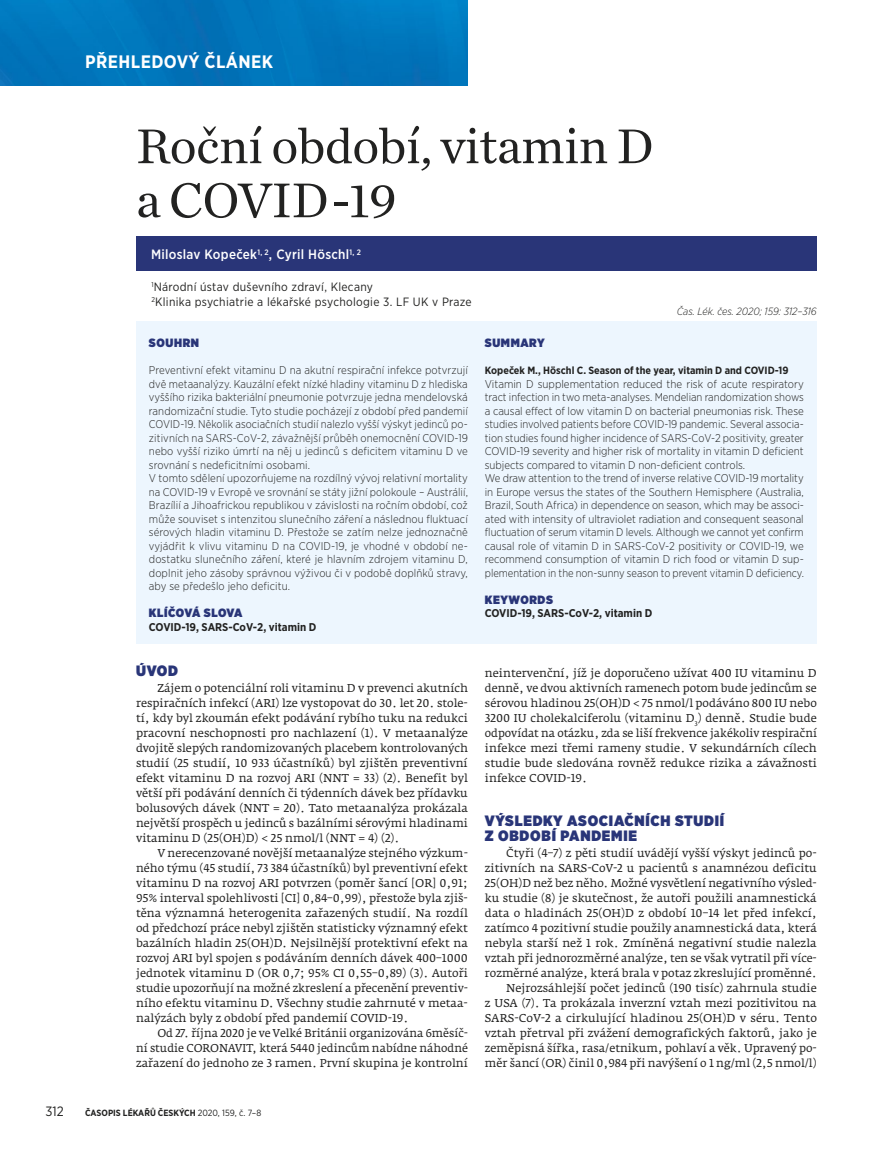
<style>
.page{position:relative;width:893px;height:1149px;background:#fff}
.page>*{position:absolute;margin:0;border:0;box-sizing:border-box;transform-origin:0 0}
.titul{font:51px "Chronicle Text G1";letter-spacing:-.01em;color:#222221}
.t1{font:700 18px "Gotham Narrow";letter-spacing:.025em;color:#fff}
.mezititulek_1{font:900 15px/15px "Gotham Narrow";letter-spacing:.05em;color:#293578}
.autor_jmeno{font:500 13.5px "Gotham Narrow";letter-spacing:.02em;color:#fff}
.t2{font:13.5px "Gotham Narrow";color:#222221}
.autor_jmeno-2{font:12px "Gotham Narrow";letter-spacing:.025em;color:#222221}
.mezititulek_predek{font:900 12px "Gotham Narrow";letter-spacing:.05em;color:#293578}
.mezititulek_predek-2{font:900 12px "Gotham Narrow";letter-spacing:.02em;color:#293578}
.text_NOVY{font:11.25px/15px "Fedra Serif A Pro";color:#222221;text-align:justify}
.souhrn{font:300 11.25px/13.5px "Gotham Narrow";color:#222221;text-align:justify}
.klicova_slova{font:700 11.25px "Gotham Narrow";color:#222221}
.mezititulek_predek-3{font:700 10.5px "Gotham Narrow";color:#222221}
.citace{font:italic 300 10.5px "Gotham Narrow";color:#222221}
.t3{font:700 9px "Gotham Narrow";color:#222221}
.s1{font-weight:400}
</style>
<div class="page">
<img style="left:0;top:0;width:468px;height:85px">
<div style="left:136px;top:321px;width:680px;height:322px;background:#edf6fe"></div>
<div style="left:136px;top:237px;width:680px;height:34px;background:#293578"></div>
<h2 class="t1" style="left:85px;top:50px;width:190px">PŘEHLEDOVÝ ČLÁNEK</h2>
<p class="titul" style="left:136px;top:108px;width:519px">Roční období, vitamin D</p>
<p class="titul" style="left:136px;top:162px;width:262px">a COVID-19</p>
<p class="autor_jmeno" style="left:151px;top:246px;width:211px">Miloslav Kopeček<sup>1,</sup> <sup>2</sup>, Cyril Höschl<sup>1,</sup> <sup>2</sup></p>
<p class="autor_jmeno-2" style="left:151px;top:279px;width:223px"><sup>1</sup>Národní ústav duševního zdraví, Klecany</p>
<p class="autor_jmeno-2" style="left:151px;top:294px;width:322px"><sup>2</sup>Klinika psychiatrie a lékařské psychologie 3. LF UK v Praze</p>
<p class="citace" style="left:677px;top:304px;width:141px">Čas. Lék. čes. 2020; 159: 312–316</p>
<p class="mezititulek_predek" style="left:149px;top:334px;width:52px">SOUHRN</p>
<p class="souhrn" style="left:149px;top:363px;width:321px">Preventivní efekt vitaminu D na akutní respirační infekce potvrzují dvě metaanalýzy. Kauzální efekt nízké hladiny vitaminu D z hlediska vyššího rizika bakteriální pneumonie potvrzuje jedna mendelovská randomizační studie. Tyto studie pocházejí z období před pandemií COVID-19. Několik asociačních studií nalezlo vyšší výskyt jedinců po&shy;zitivních na SARS-CoV-2, závažnější průběh onemocnění COVID-19 nebo vyšší riziko úmrtí na něj u jedinců s deficitem vitaminu D ve srovnání s nedeficitními osobami.</p>
<p class="souhrn" style="left:149px;top:471px;width:321px">V tomto sdělení upozorňujeme na rozdílný vývoj relativní mortality na COVID-19 v Evropě ve srovnání se státy jižní polokoule – Austrálií, Brazílií a Jihoafrickou republikou v závislosti na ročním období, což může souviset s intenzitou slunečního záření a následnou fluktuací sérových hladin vitaminu D. Přestože se zatím nelze jednoznačně vyjádřit k vlivu vitaminu D na COVID-19, je vhodné v období ne&shy;dostatku slunečního záření, které je hlavním zdrojem vitaminu D, doplnit jeho zásoby správnou výživou či v podobě doplňků stravy, aby se předešlo jeho deficitu.</p>
<p class="mezititulek_predek-2" style="left:149px;top:604px;width:95px">KLÍČOVÁ SLOVA</p>
<p class="klicova_slova" style="left:149px;top:619px;width:169px">COVID-19, SARS-CoV-2, vitamin D</p>
<p class="mezititulek_1" style="left:136px;top:662px;width:44px">ÚVOD</p>
<p class="text_NOVY" style="left:136px;top:680px;width:334px;text-indent:21px">Zájem o potenciální roli vitaminu D v prevenci akutních respiračních infekcí (ARI) lze vystopovat do 30. let 20. stole&shy;tí, kdy byl zkoumán efekt podávání rybího tuku na redukci pracovní neschopnosti pro nachlazení (1). V metaanalýze dvojitě slepých randomizovaných placebem kontrolovaných studií (25 studií, 10 933 účastníků) byl zjištěn preventivní efekt vitaminu D na rozvoj ARI (NNT = 33) (2). Benefit byl větší při podávání denních či týdenních dávek bez přídavku bolusových dávek (NNT = 20). Tato metaanalýza prokázala největší prospěch u jedinců s bazálními sérovými hladinami vitaminu D (25(OH)D) &lt; 25 nmol/l (NNT = 4) (2).</p>
<p class="text_NOVY" style="left:136px;top:845px;width:333px;text-indent:21px">V nerecenzované novější metaanalýze stejného výzkum&shy;ného týmu (45 studií, 73 384 účastníků) byl preventivní efekt vitaminu D na rozvoj ARI potvrzen (poměr šancí [OR] 0,91; 95% interval spolehlivosti [CI] 0,84–0,99), přestože byla zjiš&shy;těna významná heterogenita zařazených studií. Na rozdíl od předchozí práce nebyl zjištěn statisticky významný efekt bazálních hladin 25(OH)D. Nejsilnější protektivní efekt na rozvoj ARI byl spojen s podáváním denních dávek 400–1000 jednotek vitaminu D (OR 0,7; 95% CI 0,55–0,89) (3). Autoři studie upozorňují na možné zkreslení a přecenění preventiv&shy;ního efektu vitaminu D. Všechny studie zahrnuté v metaa&shy;nalýzách byly z období před pandemií COVID-19.</p>
<p class="text_NOVY" style="left:136px;top:1025px;width:333px;text-indent:21px">Od 27. října 2020 je ve Velké Británii organizována 6měsíč&shy;ní studie CORONAVIT, která 5440 jedincům nabídne náhodné zařazení do jednoho ze 3 ramen. První skupina je kontrolní</p>
<p class="t2" style="left:45px;top:1102px;width:20px">312</p>
<p class="t3" style="left:85px;top:1106px;width:178px">ČASOPIS LÉKAŘŮ ČESKÝCH <span class="s1">2020, 159, č. 7–8</span></p>
<p class="mezititulek_predek" style="left:485px;top:334px;width:61px">SUMMARY</p>
<p class="mezititulek_predek-3" style="left:485px;top:363px;width:305px">Kopeček M., Höschl C. Season of the year, vitamin D and COVID-19</p>
<p class="souhrn" style="left:485px;top:376px;width:321px">Vitamin D supplementation reduced the risk of acute respiratory tract infection in two meta-analyses. Mendelian randomization shows a causal effect of low vitamin D on bacterial pneumonias risk. These studies involved patients before COVID-19 pandemic. Several associa&shy;tion studies found higher incidence of SARS-CoV-2 positivity, greater COVID-19 severity and higher risk of mortality in vitamin D deficient subjects compared to vitamin D non-deficient controls.</p>
<p class="souhrn" style="left:485px;top:471px;width:321px">We draw attention to the trend of inverse relative COVID-19 mortality in Europe versus the states of the Southern Hemisphere (Australia, Brazil, South Africa) in dependence on season, which may be associ&shy;ated with intensity of ultraviolet radiation and consequent seasonal fluctuation of serum vitamin D levels. Although we cannot yet confirm causal role of vitamin D in SARS-CoV-2 positivity or COVID-19, we recommend consumption of vitamin D rich food or vitamin D sup&shy;plementation in the non-sunny season to prevent vitamin D deficiency.</p>
<p class="mezititulek_predek" style="left:485px;top:591px;width:70px">KEYWORDS</p>
<p class="klicova_slova" style="left:485px;top:606px;width:169px">COVID-19, SARS-CoV-2, vitamin D</p>
<p class="text_NOVY" style="left:485px;top:665px;width:334px">neintervenční, jíž je doporučeno užívat 400 IU vitaminu D denně, ve dvou aktivních ramenech potom bude jedincům se sérovou hladinou 25(OH)D &lt; 75 nmol/l podáváno 800 IU nebo 3200 IU cholekalciferolu (vitaminu D<sub>3</sub>) denně. Studie bude odpovídat na otázku, zda se liší frekvence jakékoliv respirační infekce mezi třemi rameny studie. V sekundárních cílech studie bude sledována rovněž redukce rizika a závažnosti infekce COVID-19.</p>
<p class="mezititulek_1" style="left:485px;top:812px;width:241px">VÝSLEDKY ASOCIAČNÍCH STUDIÍ<br>Z OBDOBÍ PANDEMIE</p>
<p class="text_NOVY" style="left:485px;top:845px;width:334px;text-indent:21px">Čtyři (4–7) z pěti studií uvádějí vyšší výskyt jedinců po&shy;zitivních na SARS-CoV-2 u pacientů s anamnézou deficitu 25(OH)D než bez něho. Možné vysvětlení negativního výsled&shy;ku studie (8) je skutečnost, že autoři použili anamnestická data o hladinách 25(OH)D z období 10–14 let před infekcí, zatímco 4 pozitivní studie použily anamnestická data, která nebyla starší než 1 rok. Zmíněná negativní studie nalezla vztah při jednorozměrné analýze, ten se však vytratil při více&shy;rozměrné analýze, která brala v potaz zkreslující proměnné.</p>
<p class="text_NOVY" style="left:485px;top:980px;width:334px;text-indent:21px">Nejrozsáhlejší počet jedinců (190 tisíc) zahrnula studie z USA (7). Ta prokázala inverzní vztah mezi pozitivitou na SARS-CoV-2 a cirkulující hladinou 25(OH)D v séru. Tento vztah přetrval při zvážení demografických faktorů, jako je zeměpisná šířka, rasa/etnikum, pohlaví a věk. Upravený po&shy;měr šancí (OR) činil 0,984 při navýšení o 1 ng/ml (2,5 nmol/l)</p>
</div>
